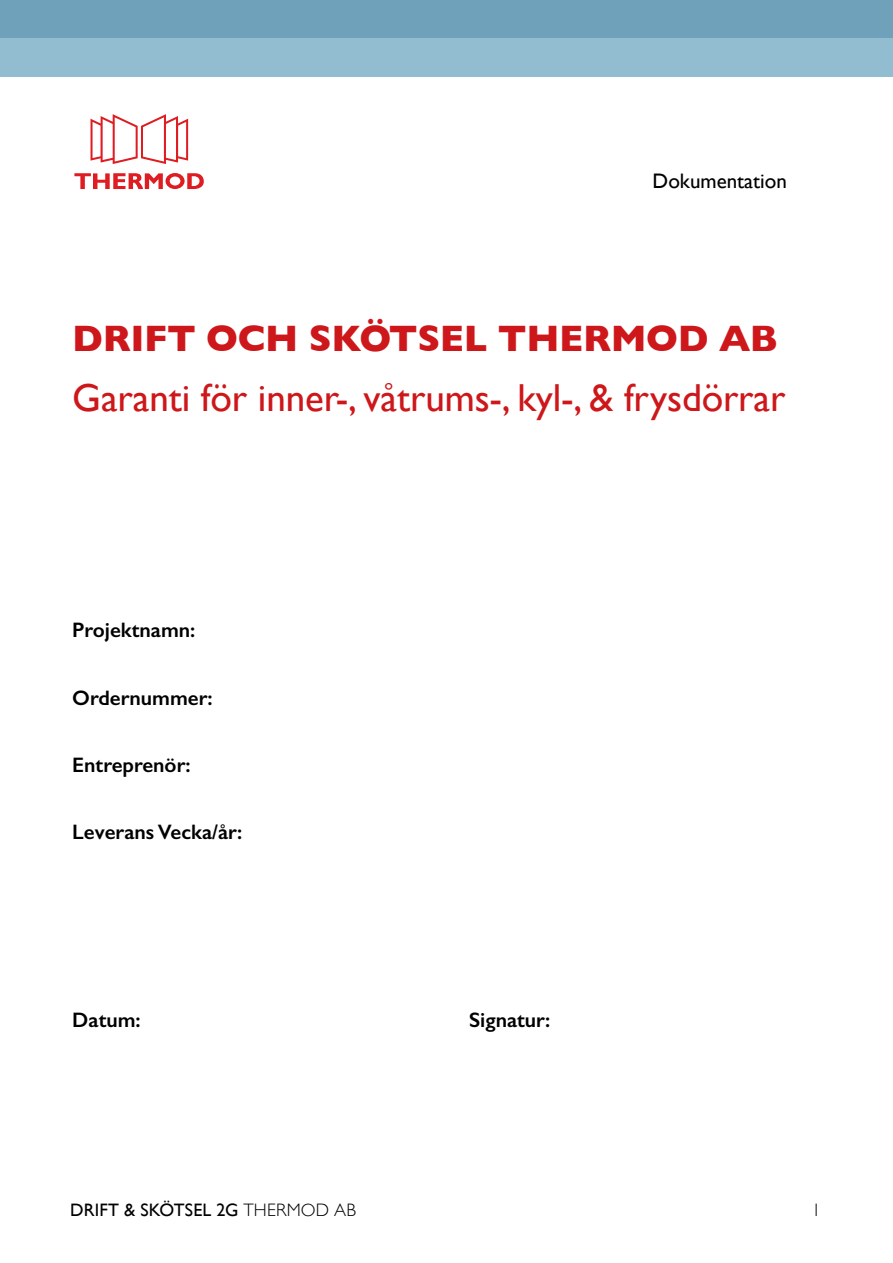
<style>
.page{position:relative;width:893px;height:1263px;background:#fff}
.page>*{position:absolute;margin:0;border:0;box-sizing:border-box;transform-origin:0 0}
.t1{font:39px "Gill Sans";letter-spacing:-.005em;color:#cd171a}
.t2{font:700 37.5px "Gill Sans";letter-spacing:-.01em;color:#cd171a}
.t3{font:600 21px "Gill Sans";color:#000}
.t4{font:21px "Gill Sans";color:#000}
.t5{font:18px "Gill Sans";letter-spacing:.01em;color:#000}
.t6{font:300 18px "Gill Sans";color:#000}
.s1{font-weight:300}
</style>
<div class="page">
<svg style="left:91px;top:114px;width:97px;height:50px"></svg>
<svg style="left:74px;top:173px;width:130px;height:16px"></svg>
<div style="left:0;top:0;width:892px;height:38px;background:#6fa2ba"></div>
<div style="left:0;top:38px;width:892px;height:38px;background:#92bcd0"></div>
<p class="t4" style="left:653px;top:169px;width:136px">Dokumentation</p>
<h2 class="t2" style="left:72px;top:309px;width:707px">DRIFT OCH SKÖTSEL THERMOD AB</h2>
<h1 class="t1" style="left:72px;top:375px;width:715px">Garanti för inner-, våtrums-, kyl-, &amp; frysdörrar</h1>
<p class="t3" style="left:72px;top:617px;width:125px">Projektnamn:</p>
<p class="t3" style="left:72px;top:685px;width:142px">Ordernummer:</p>
<p class="t3" style="left:72px;top:752px;width:120px">Entreprenör:</p>
<p class="t3" style="left:72px;top:820px;width:171px">Leverans Vecka/år:</p>
<p class="t3" style="left:72px;top:1007px;width:70px">Datum:</p>
<p class="t3" style="left:469px;top:1007px;width:83px">Signatur:</p>
<p class="t5" style="left:70px;top:1199px;width:287px">DRIFT &amp; SKÖTSEL 2G <span class="s1">THERMOD AB</span></p>
<p class="t6" style="left:812px;top:1196px;width:10px">1</p>
</div>
